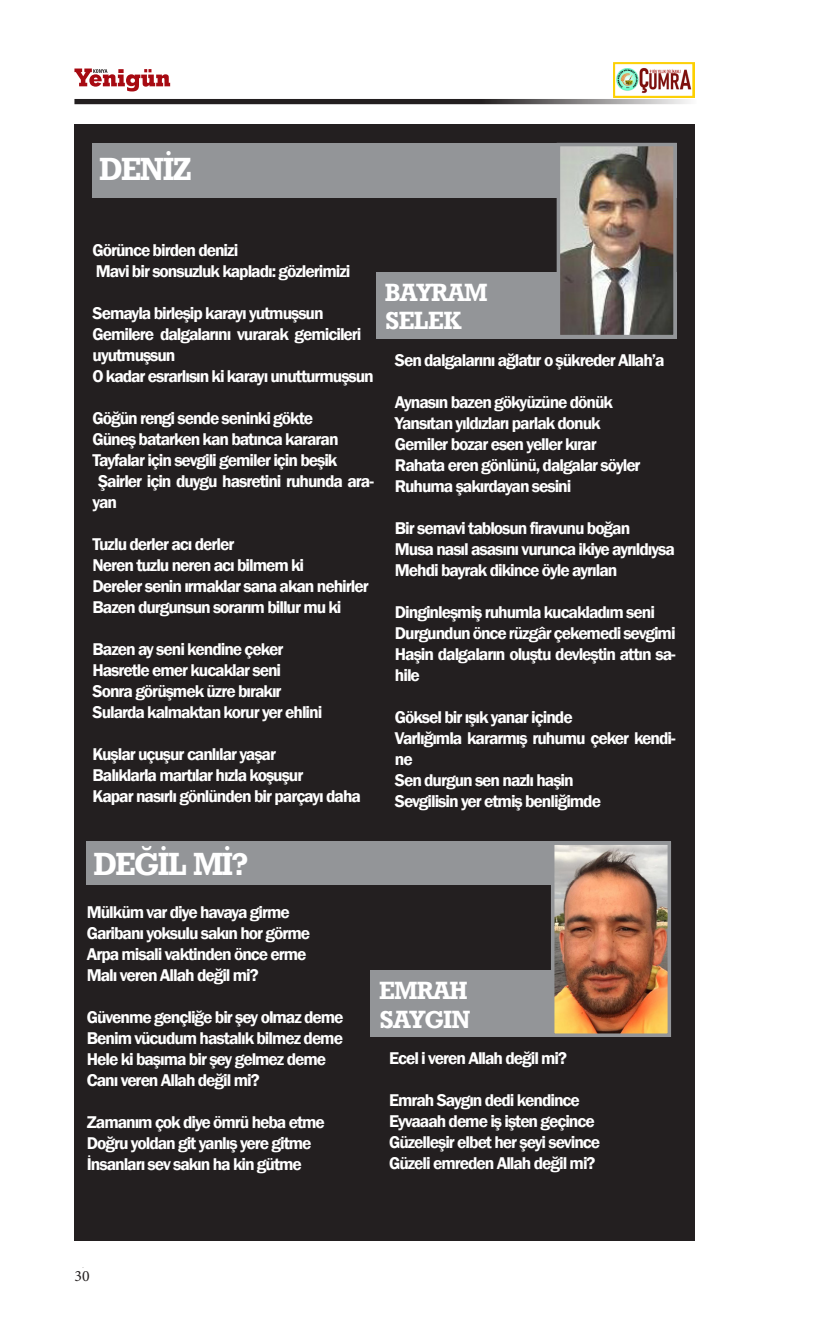
<style>
.page{position:relative;width:819px;height:1340px;background:#fff}
.page>*{position:absolute;margin:0;border:0;box-sizing:border-box;transform-origin:0 0}
.yatay_baslık{font:31.5px "Geometric Slab 712 BT Bold A";letter-spacing:-.03em;color:#fff}
.yatay_baslık-2{font:24.5px/28px "Geometric Slab 712 BT Bold A";letter-spacing:-.01em;color:#fff}
.metin{font:600 17.5px/21px "Franklin Gothic";letter-spacing:-.06em;color:#fff}
.t1{font:15.75px "Minion Pro";color:#231f20}
</style>
<div class="page">
<svg style="left:74px;top:68px;width:96px;height:23px"></svg>
<svg style="left:74px;top:99px;width:615px;height:5px;background:#464344"></svg>
<img style="left:613px;top:62px;width:81px;height:35px">
<div style="left:74px;top:124px;width:620px;height:1116px;background:#231f20"></div>
<div style="left:93px;top:143px;width:583px;height:54px;background:#939598"></div>
<div style="left:376px;top:272px;width:300px;height:66px;background:#939598"></div>
<img style="left:561px;top:148px;width:110px;height:185px">
<div style="left:556px;top:143px;width:120px;height:195px;border:4px solid #939598"></div>
<div style="left:87px;top:841px;width:584px;height:43px;background:#939598"></div>
<div style="left:371px;top:970px;width:300px;height:67px;background:#939598"></div>
<img style="left:556px;top:846px;width:110px;height:185px">
<div style="left:551px;top:841px;width:120px;height:195px;border:4px solid #939598"></div>
<p class="yatay_baslık" style="left:99px;top:150px;width:94px">DENİZ</p>
<p class="metin" style="left:93px;top:240px;width:147px">Görünce birden denizi</p>
<p class="metin" style="left:96px;top:261px;width:256px">Mavi bir sonsuzluk kapladı: gözlerimizi</p>
<p class="metin" style="left:93px;top:303px;width:232px">Semayla birleşip karayı yutmuşsun</p>
<p class="metin" style="left:93px;top:324px;width:270px">Gemilere dalgalarını vurarak gemicileri uyutmuşsun</p>
<p class="metin" style="left:93px;top:366px;width:283px">O kadar esrarlısın ki karayı unutturmuşsun</p>
<p class="metin" style="left:93px;top:408px;width:222px">Göğün rengi sende seninki gökte</p>
<p class="metin" style="left:93px;top:429px;width:247px">Güneş batarken kan batınca kararan</p>
<p class="metin" style="left:93px;top:450px;width:246px">Tayfalar için sevgili gemiler için beşik</p>
<p class="metin" style="left:93px;top:471px;width:283px;text-indent:6px">Şairler için duygu hasretini ruhunda ara&shy;yan</p>
<p class="metin" style="left:93px;top:534px;width:143px">Tuzlu derler acı derler</p>
<p class="metin" style="left:93px;top:555px;width:213px">Neren tuzlu neren acı bilmem ki</p>
<p class="metin" style="left:93px;top:576px;width:278px">Dereler senin ırmaklar sana akan nehirler</p>
<p class="metin" style="left:93px;top:597px;width:250px">Bazen durgunsun sorarım billur mu ki</p>
<p class="metin" style="left:93px;top:639px;width:192px">Bazen ay seni kendine çeker</p>
<p class="metin" style="left:93px;top:660px;width:190px">Hasretle emer kucaklar seni</p>
<p class="metin" style="left:93px;top:681px;width:190px">Sonra görüşmek üzre bırakır</p>
<p class="metin" style="left:93px;top:702px;width:231px">Sularda kalmaktan korur yer ehlini</p>
<p class="metin" style="left:93px;top:744px;width:185px">Kuşlar uçuşur canlılar yaşar</p>
<p class="metin" style="left:93px;top:765px;width:212px">Balıklarla martılar hızla koşuşur</p>
<p class="metin" style="left:93px;top:786px;width:270px">Kapar nasırlı gönlünden bir parçayı daha</p>
<p class="yatay_baslık-2" style="left:385px;top:278px;width:104px">BAYRAM<br>SELEK</p>
<p class="metin" style="left:395px;top:349px;width:271px">Sen dalgalarını ağlatır o şükreder Allah’a</p>
<p class="metin" style="left:395px;top:391px;width:220px">Aynasın bazen gökyüzüne dönük</p>
<p class="metin" style="left:395px;top:412px;width:207px">Yansıtan yıldızları parlak donuk</p>
<p class="metin" style="left:395px;top:433px;width:203px">Gemiler bozar esen yeller kırar</p>
<p class="metin" style="left:395px;top:454px;width:247px">Rahata eren gönlünü, dalgalar söyler</p>
<p class="metin" style="left:395px;top:475px;width:178px">Ruhuma şakırdayan sesini</p>
<p class="metin" style="left:395px;top:517px;width:237px">Bir semavi tablosun firavunu boğan</p>
<p class="metin" style="left:395px;top:538px;width:281px">Musa nasıl asasını vurunca ikiye ayrıldıysa</p>
<p class="metin" style="left:395px;top:559px;width:224px">Mehdi bayrak dikince öyle ayrılan</p>
<p class="metin" style="left:395px;top:601px;width:261px">Dinginleşmiş ruhumla kucakladım seni</p>
<p class="metin" style="left:395px;top:622px;width:282px">Durgundun önce rüzgâr çekemedi sevgimi</p>
<p class="metin" style="left:395px;top:643px;width:282px">Haşin dalgaların oluştu devleştin attın sa&shy;hile</p>
<p class="metin" style="left:395px;top:706px;width:179px">Göksel bir ışık yanar içinde</p>
<p class="metin" style="left:395px;top:727px;width:282px">Varlığımla kararmış ruhumu çeker kendi&shy;ne</p>
<p class="metin" style="left:395px;top:769px;width:180px">Sen durgun sen nazlı haşin</p>
<p class="metin" style="left:395px;top:790px;width:208px">Sevgilisin yer etmiş benliğimde</p>
<p class="yatay_baslık" style="left:94px;top:844px;width:156px">DEĞİL Mİ?</p>
<p class="metin" style="left:87px;top:901px;width:204px">Mülküm var diye havaya girme</p>
<p class="metin" style="left:87px;top:922px;width:225px">Garibanı yoksulu sakın hor görme</p>
<p class="metin" style="left:87px;top:943px;width:221px">Arpa misali vaktinden önce erme</p>
<p class="metin" style="left:87px;top:964px;width:173px">Malı veren Allah değil mi?</p>
<p class="metin" style="left:87px;top:1006px;width:258px">Güvenme gençliğe bir şey olmaz deme</p>
<p class="metin" style="left:87px;top:1027px;width:258px">Benim vücudum hastalık bilmez deme</p>
<p class="metin" style="left:87px;top:1048px;width:241px">Hele ki başıma bir şey gelmez deme</p>
<p class="metin" style="left:87px;top:1069px;width:174px">Canı veren Allah değil mi?</p>
<p class="metin" style="left:87px;top:1111px;width:239px">Zamanım çok diye ömrü heba etme</p>
<p class="metin" style="left:87px;top:1132px;width:226px">Doğru yoldan git yanlış yere gitme</p>
<p class="metin" style="left:87px;top:1153px;width:216px">İnsanları sev sakın ha kin gütme</p>
<p class="yatay_baslık-2" style="left:379px;top:976px;width:90px">EMRAH</p>
<p class="yatay_baslık-2" style="left:379px;top:1004px;width:93px">SAYGIN</p>
<p class="metin" style="left:389px;top:1048px;width:179px">Ecel i veren Allah değil mi?</p>
<p class="metin" style="left:389px;top:1090px;width:192px">Emrah Saygın dedi kendince</p>
<p class="metin" style="left:389px;top:1111px;width:207px">Eyvaaah deme iş işten geçince</p>
<p class="metin" style="left:389px;top:1132px;width:212px">Güzelleşir elbet her şeyi sevince</p>
<p class="metin" style="left:389px;top:1153px;width:208px">Güzeli emreden Allah değil mi?</p>
<p class="t1" style="left:74px;top:1265px;width:17px">30</p>
</div>
